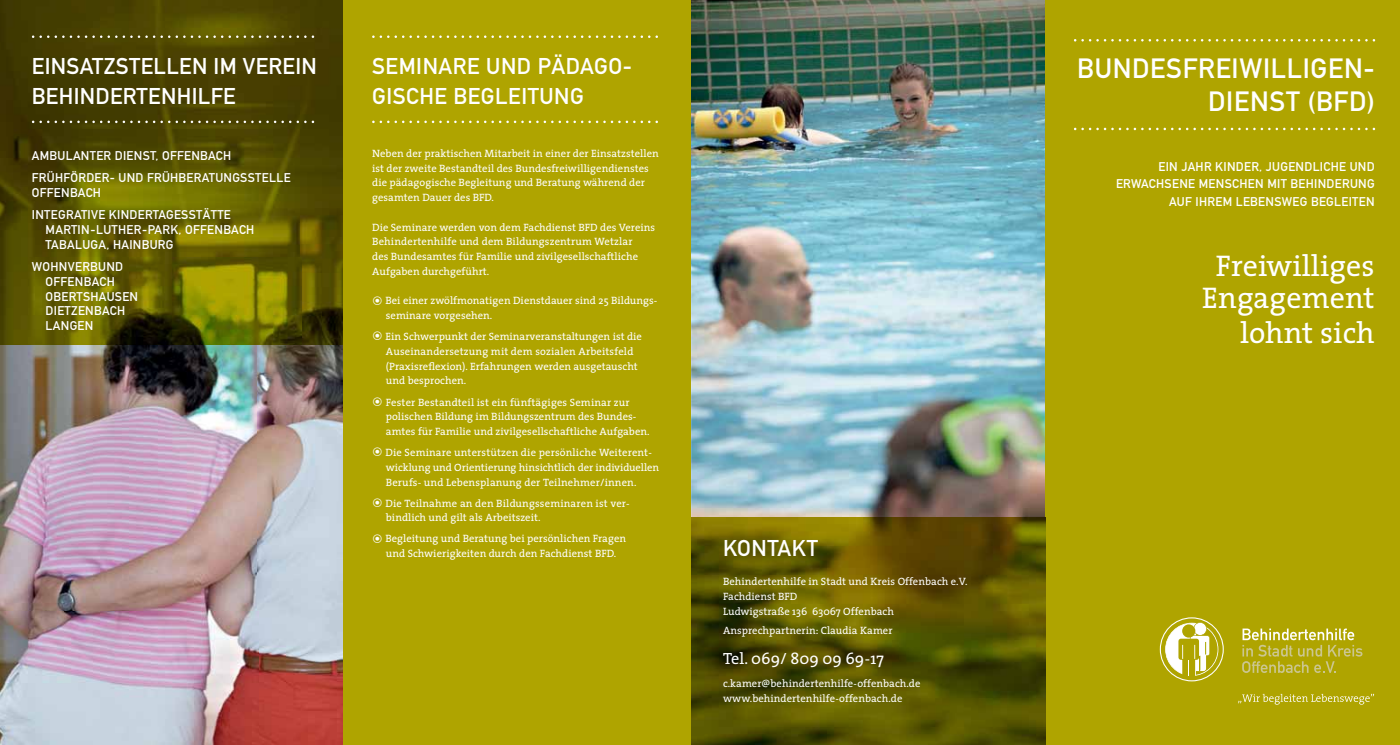
<style>
.page{position:relative;width:1400px;height:745px;background:#fff}
.page>*{position:absolute;margin:0;border:0;box-sizing:border-box;transform-origin:0 0}
.t1{font:30px/33.8px "The Serif";letter-spacing:.005em;color:#fff;text-align:right}
.t2{font:27.5px/32.5px "DIN Mittelschrift";letter-spacing:.025em;color:#fff;text-align:right}
.t3{font:22.5px/30px "DIN Mittelschrift";letter-spacing:.015em;color:#fff}
.t4{font:16.25px "The Serif";color:#fff}
.t5{font:12.5px/14.8px "DIN Mittelschrift";letter-spacing:.025em;color:#fff}
.t6{font:10.62px/14.8px "The Serif";letter-spacing:.005em;color:#fff}
.s1{font-family:"Button Bonus Circle Positive"}
</style>
<div class="page">
<img style="left:691px;top:0;width:354px;height:517px">
<img style="left:0;top:0;width:344px;height:744px">
<div style="left:1045px;top:0;width:355px;height:744px;background:#afa400"></div>
<svg style="left:1242px;top:628px;width:120px;height:44px"></svg>
<svg style="left:1238px;top:693px;width:136px;height:11px"></svg>
<svg style="left:1159px;top:617px;width:64px;height:64px"></svg>
<div style="left:344px;top:0;width:347px;height:744px;background:#afa400"></div>
<svg style="left:372px;top:35px;width:286px;height:3px"></svg>
<svg style="left:372px;top:120px;width:286px;height:3px"></svg>
<svg style="left:1074px;top:39px;width:301px;height:2px"></svg>
<svg style="left:1074px;top:128px;width:301px;height:2px"></svg>
<img style="left:691px;top:517px;width:354px;height:227px">
<svg style="left:32px;top:35px;width:282px;height:3px"></svg>
<svg style="left:32px;top:120px;width:282px;height:3px"></svg>
<h3 class="t3" style="left:32px;top:51px;width:287px">EINSATZSTELLEN IM VEREIN<br>BEHINDERTENHILFE</h3>
<p class="t5" style="left:32px;top:144px;width:260px;line-height:22.2px">AMBULANTER DIENST, OFFENBACH<br>FRÜHFÖRDER- UND FRÜHBERATUNGSSTELLE</p>
<p class="t5" style="left:32px;top:181px;width:200px;line-height:22.2px">OFFENBACH<br>INTEGRATIVE KINDERTAGESSTÄTTE</p>
<p class="t5" style="left:46px;top:222px;width:210px">MARTIN-LUTHER-PARK, OFFENBACH<br>TABALUGA, HAINBURG</p>
<p class="t5" style="left:46px;top:259px;width:94px;text-indent:-14px">WOHNVERBUND<br>OFFENBACH<br>OBERTSHAUSEN<br>DIETZENBACH<br>LANGEN</p>
<h3 class="t3" style="left:372px;top:51px;width:261px">SEMINARE UND PÄDAGO-<br>GISCHE BEGLEITUNG</h3>
<h2 class="t2" style="left:1077px;top:52px;width:299px">BUNDESFREIWILLIGEN-<br>DIENST (BFD)</h2>
<p class="t6" style="left:372px;top:145px;width:288px">Neben der praktischen Mitarbeit in einer der Einsatzstellen ist der zweite Bestandteil des Bundesfreiwilligendienstes die pädagogische Begleitung und Beratung während der gesamten Dauer des BFD.</p>
<p class="t6" style="left:372px;top:219px;width:284px">Die Seminare werden von dem Fachdienst BFD des Vereins Behindertenhilfe und dem Bildungszentrum Wetzlar<br>des Bundesamtes für Familie und zivilgesellschaftliche Aufgaben durchgeführt.</p>
<p class="t6" style="left:386px;top:293px;width:273px;text-indent:-14px"><span class="s1">&gt;</span> Bei einer zwölfmonatigen Dienstdauer sind 25 Bildungs&shy;seminare vorgesehen.</p>
<p class="t6" style="left:386px;top:329px;width:258px;text-indent:-14px"><span class="s1">&gt;</span> Ein Schwerpunkt der Seminarveranstaltungen ist die Auseinandersetzung mit dem sozialen Arbeitsfeld (Praxisreflexion). Erfahrungen werden ausgetauscht und besprochen.</p>
<p class="t6" style="left:386px;top:394px;width:265px;text-indent:-14px"><span class="s1">&gt;</span> Fester Bestandteil ist ein fünftägiges Seminar zur polischen Bildung im Bildungszentrum des Bundes&shy;amtes für Familie und zivilgesellschaftliche Aufgaben.</p>
<p class="t6" style="left:386px;top:444px;width:275px;text-indent:-14px"><span class="s1">&gt;</span> Die Seminare unterstützen die persönliche Weiterent&shy;wicklung und Orientierung hinsichtlich der individuellen<br>Berufs- und Lebensplanung der Teilnehmer/innen.</p>
<p class="t6" style="left:386px;top:495px;width:245px;text-indent:-14px"><span class="s1">&gt;</span> Die Teilnahme an den Bildungsseminaren ist ver&shy;bindlich und gilt als Arbeitszeit.</p>
<p class="t6" style="left:372px;top:530px;width:255px;text-align:center"><span class="s1">&gt;</span> Begleitung und Beratung bei persönlichen Fragen und Schwierigkeiten durch den Fachdienst BFD.</p>
<h3 class="t3" style="left:723px;top:532px;width:96px">KONTAKT</h3>
<p class="t6" style="left:723px;top:573px;width:246px">Behindertenhilfe in Stadt und Kreis Offenbach e.V.<br>Fachdienst BFD<br>Ludwigstraße 136 63067 Offenbach</p>
<p class="t6" style="left:723px;top:622px;width:171px">Ansprechpartnerin: Claudia Kamer</p>
<h3 class="t4" style="left:723px;top:645px;width:162px">Tel. 069/ 809 09 69-17</h3>
<p class="t6" style="left:723px;top:675px;width:199px">c.kamer@behindertenhilfe-offenbach.de www.behindertenhilfe-offenbach.de</p>
<p class="t5" style="left:1116px;top:157px;width:260px;line-height:17.5px;text-align:right">EIN JAHR KINDER, JUGENDLICHE UND<br>ERWACHSENE MENSCHEN MIT BEHINDERUNG<br>AUF IHREM LEBENSWEG BEGLEITEN</p>
<h1 class="t1" style="left:1202px;top:247px;width:174px">Freiwilliges<br>Engagement lohnt sich</h1>
</div>
